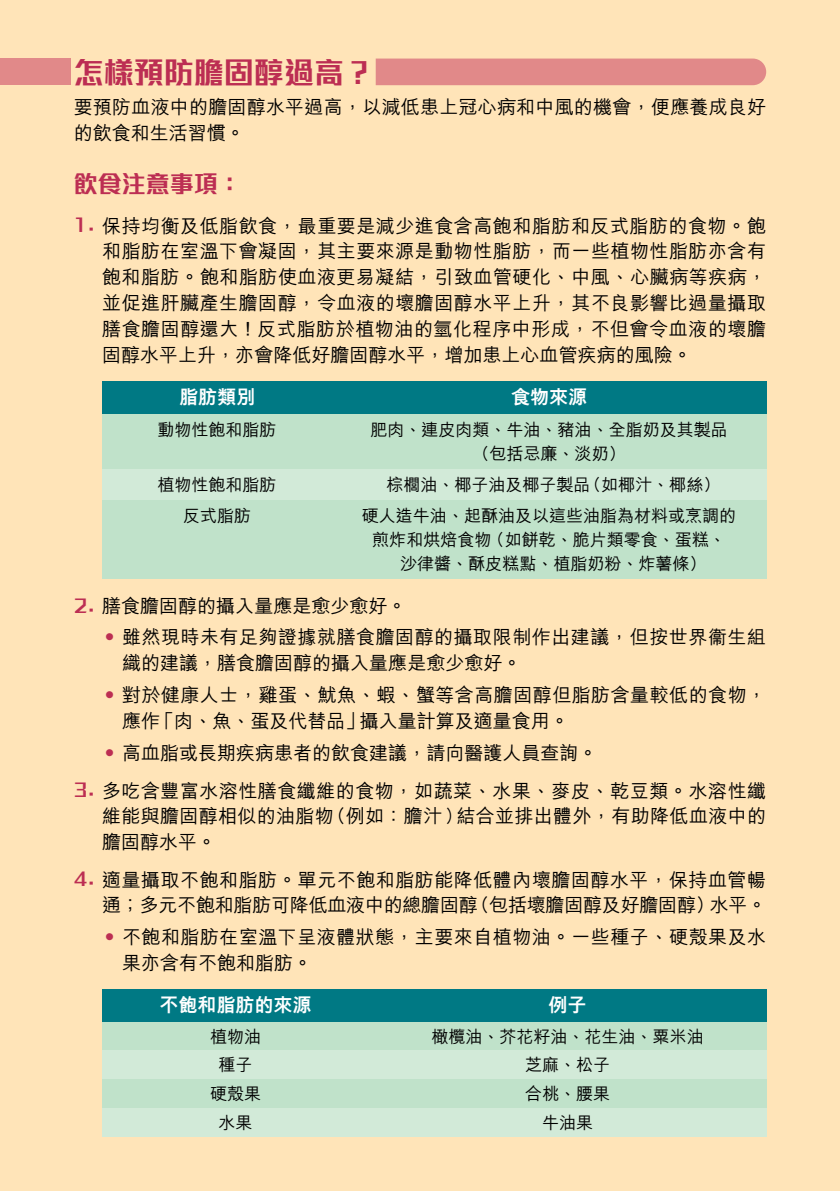
<style>
.page{position:relative;width:840px;height:1191px;background:#fff}
.page>*{position:absolute;margin:0;border:0;box-sizing:border-box;transform-origin:0 0}
.t1{font:700 30px "M Stiff Hei HK";color:#bc2e53}
.t2{font:700 24px "M Stiff Hei HK";color:#bc2e53}
.t3{font:500 19px/25.8px "M Hei HK";letter-spacing:.01em;color:#000}
.t4{font:800 19px "M Hei HK";color:#fff}
.t5{font:500 17px/24px "M Hei HK";color:#000;text-align:center}
.s1{font-family:"M Stiff Hei HK";font-weight:700;color:#bc2e53}
.s2{color:#bc2e53}
</style>
<div class="page">
<div style="left:0;top:0;width:839px;height:1191px;background:#ffe4b8"></div>
<div style="left:102px;top:381px;width:230px;height:33px;background:#007984"></div>
<div style="left:332px;top:381px;width:433px;height:33px;background:#007984"></div>
<div style="left:102px;top:414px;width:230px;height:54px;background:#c0e2ca"></div>
<div style="left:332px;top:414px;width:433px;height:54px;background:#c0e2ca"></div>
<div style="left:102px;top:499px;width:230px;height:79px;background:#c0e2ca"></div>
<div style="left:332px;top:499px;width:433px;height:79px;background:#c0e2ca"></div>
<div style="left:102px;top:468px;width:230px;height:31px;background:#d2ead8"></div>
<div style="left:332px;top:468px;width:433px;height:31px;background:#d2ead8"></div>
<div style="left:102px;top:989px;width:267px;height:32px;background:#007984"></div>
<div style="left:369px;top:989px;width:396px;height:32px;background:#007984"></div>
<div style="left:102px;top:1021px;width:267px;height:29px;background:#c0e2ca"></div>
<div style="left:369px;top:1021px;width:396px;height:29px;background:#c0e2ca"></div>
<div style="left:102px;top:1079px;width:267px;height:28px;background:#c0e2ca"></div>
<div style="left:369px;top:1079px;width:396px;height:28px;background:#c0e2ca"></div>
<div style="left:102px;top:1050px;width:267px;height:29px;background:#d2ead8"></div>
<div style="left:369px;top:1050px;width:396px;height:29px;background:#d2ead8"></div>
<div style="left:102px;top:1107px;width:267px;height:29px;background:#d2ead8"></div>
<div style="left:369px;top:1107px;width:396px;height:29px;background:#d2ead8"></div>
<div style="left:0;top:59px;width:71px;height:26px;background:#e18989"></div>
<div style="left:375px;top:59px;width:390px;height:26px;background:#e18989"></div>
<h2 class="t1" style="left:74px;top:57px;width:302px">怎樣預防膽固醇過高？</h2>
<p class="t3" style="left:74px;top:92px;width:693px">要預防血液中的膽固醇水平過高，以減低患上冠心病和中風的機會，便應養成良好的飲食和生活習慣。</p>
<h3 class="t2" style="left:74px;top:172px;width:170px">飲食注意事項：</h3>
<p class="t3" style="left:102px;top:211px;width:665px;text-align:justify;text-indent:-28px"><span class="s1">1.</span> 保持均衡及低脂飲食，最重要是減少進食含高飽和脂肪和反式脂肪的食物。飽和脂肪在室溫下會凝固，其主要來源是動物性脂肪，而一些植物性脂肪亦含有飽和脂肪。飽和脂肪使血液更易凝結，引致血管硬化、中風、心臟病等疾病，並促進肝臟產生膽固醇，令血液的壞膽固醇水平上升，其不良影響比過量攝取膳食膽固醇還大！反式脂肪於植物油的氫化程序中形成，不但會令血液的壞膽固醇水平上升，亦會降低好膽固醇水平，增加患上心血管疾病的風險。</p>
<p class="t4" style="left:179px;top:387px;width:77px">脂肪類別</p>
<p class="t4" style="left:510px;top:387px;width:77px">食物來源</p>
<p class="t5" style="left:157px;top:416px;width:120px">動物性飽和脂肪</p>
<p class="t5" style="left:370px;top:416px;width:358px">肥肉、連皮肉類、牛油、豬油、全脂奶及其製品（包括忌廉、淡奶）</p>
<p class="t5" style="left:157px;top:471px;width:120px">植物性飽和脂肪</p>
<p class="t5" style="left:386px;top:471px;width:335px">棕櫚油、椰子油及椰子製品（如椰汁、椰絲）</p>
<p class="t5" style="left:183px;top:502px;width:69px">反式脂肪</p>
<p class="t5" style="left:362px;top:502px;width:375px">硬人造牛油、起酥油及以這些油脂為材料或烹調的煎炸和烘焙食物 （如餅乾、脆片類零食、蛋糕、沙律醬、酥皮糕點、植脂奶粉、炸薯條）</p>
<p class="t3" style="left:74px;top:592px;width:334px"><span class="s1">2.</span> 膳食膽固醇的攝入量應是愈少愈好。</p>
<p class="t3" style="left:122px;top:622px;width:645px;text-indent:-22px"><span class="s2">•</span>雖然現時未有足夠證據就膳食膽固醇的攝取限制作出建議，但按世界衞生組織的建議，膳食膽固醇的攝入量應是愈少愈好。</p>
<p class="t3" style="left:122px;top:680px;width:645px;text-indent:-22px"><span class="s2">•</span>對於健康人士，雞蛋、魷魚、蝦、蟹等含高膽固醇但脂肪含量較低的食物，應作「肉、魚、蛋及代替品」攝入量計算及適量食用。</p>
<p class="t3" style="left:100px;top:738px;width:498px"><span class="s2">•</span>高血脂或長期疾病患者的飲食建議，請向醫護人員查詢。</p>
<p class="t3" style="left:102px;top:776px;width:665px;text-align:justify;text-indent:-28px"><span class="s1">3.</span> 多吃含豐富水溶性膳食纖維的食物，如蔬菜、水果、麥皮、乾豆類。水溶性纖維能與膽固醇相似的油脂物（例如：膽汁)結合並排出體外，有助降低血液中的膽固醇水平。</p>
<p class="t3" style="left:74px;top:866px;width:693px;line-height:25.2px;text-align:right"><span class="s1">4.</span> 適量攝取不飽和脂肪。單元不飽和脂肪能降低體內壞膽固醇水平，保持血管暢通；多元不飽和脂肪可降低血液中的總膽固醇（包括壞膽固醇及好膽固醇）水平。</p>
<p class="t3" style="left:122px;top:922px;width:645px;text-indent:-22px"><span class="s2">•</span>不飽和脂肪在室溫下呈液體狀態，主要來自植物油。一些種子、硬殼果及水果亦含有不飽和脂肪。</p>
<p class="t4" style="left:159px;top:995px;width:153px">不飽和脂肪的來源</p>
<p class="t4" style="left:548px;top:995px;width:39px">例子</p>
<p class="t5" style="left:210px;top:1023px;width:52px">植物油</p>
<p class="t5" style="left:431px;top:1023px;width:273px">橄欖油、芥花籽油、花生油、粟米油</p>
<p class="t5" style="left:218px;top:1051px;width:35px">種子</p>
<p class="t5" style="left:524px;top:1051px;width:86px">芝麻、松子</p>
<p class="t5" style="left:210px;top:1080px;width:52px">硬殼果</p>
<p class="t5" style="left:524px;top:1080px;width:86px">合桃、腰果</p>
<p class="t5" style="left:218px;top:1109px;width:35px">水果</p>
<p class="t5" style="left:541px;top:1109px;width:52px">牛油果</p>
</div>
